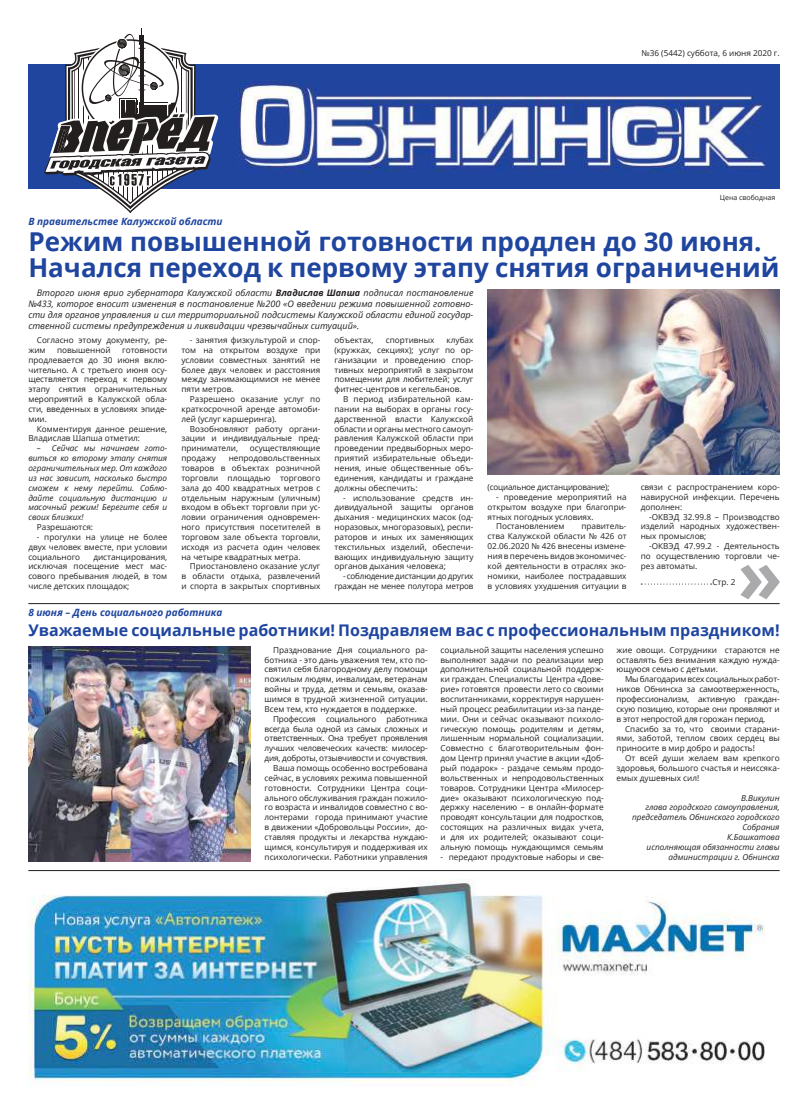
<style>
.page{position:relative;width:808px;height:1115px;background:#fff}
.page>*{position:absolute;margin:0;border:0;box-sizing:border-box;transform-origin:0 0}
.t1{font:700 26px/26px "Open Sans";color:#1f459f}
.t2{font:700 16px "Open Sans";color:#1f459f}
.t3{font:italic 700 10px "Open Sans";color:#1f459f}
.t4{font:italic 9px/10.8px "Open Sans";color:#241f1f;text-align:justify}
.t5{font:8.2px/9.8px "Open Sans";color:#241f1f;text-align:justify}
.t6{font:italic 8.2px/9.8px "Open Sans";color:#241f1f;text-align:justify}
.t7{font:8.2px/9.8px "Open Sans";letter-spacing:-.02em;color:#241f1f;text-align:right}
.t8{font:7px "Open Sans";color:#241f1f}
.s1{font-weight:700}
</style>
<div class="page">
<div style="left:28px;top:64px;width:752px;height:124px;background:#1f459f"></div>
<svg style="left:44px;top:29px;width:174px;height:184px"></svg>
<img style="left:238px;top:81px;width:528px;height:91px">
<hr style="left:28px;top:869px;width:752px;height:1px;background:#241f1f">
<svg style="left:740px;top:565px;width:40px;height:34px"></svg>
<svg style="left:641px;top:583px;width:70px;height:1px"></svg>
<img style="left:28px;top:879px;width:737px;height:207px">
<img style="left:28px;top:646px;width:223px;height:214px">
<hr style="left:28px;top:603px;width:752px;height:1px;background:#241f1f">
<img style="left:488px;top:289px;width:292px;height:185px">
<p class="t5" style="left:641px;top:48px;width:140px">№36 (5442) суббота, 6 июня 2020 г.</p>
<p class="t3" style="left:28px;top:214px;width:196px">В правительстве Калужской области</p>
<p class="t8" style="left:720px;top:193px;width:57px">Цена свободная</p>
<h1 class="t1" style="left:28px;top:227px;width:753px">Режим повышенной готовности продлен до 30 июня.<br>Начался переход к первому этапу снятия ограничений</h1>
<p class="t4" style="left:28px;top:287px;width:447px;text-indent:9px">Второго июня врио губернатора Калужской области <span class="s1">Владислав Шапша</span> подписал постановление №433, которое вносит изменения в постановление №200 «О введении режима повышенной готовно&shy;сти для органов управления и сил территориальной подсистемы Калужской области единой государ&shy;ственной системы предупреждения и ликвидации чрезвычайных ситуаций».</p>
<p class="t5" style="left:28px;top:335px;width:140px;text-indent:9px">Согласно этому документу, ре&shy;жим</p>
<p class="t5" style="left:334px;top:335px;width:140px;text-indent:112px">клубах (кружках, секциях); услуг по ор&shy;ганизации и проведению спор&shy;тивных мероприятий в закрытом помещении для любителей; услуг фитнес-центров и кегельбанов.</p>
<p class="t5" style="left:334px;top:394px;width:140px;text-indent:9px">В период избирательной кам&shy;пании на выборах в органы госу&shy;дарственной власти Калужской области и органы местного самоуп&shy;равления Калужской области при проведении предвыборных меро&shy;приятий избирательные объеди&shy;нения, иные общественные объ&shy;единения, кандидаты и граждане должны обеспечить:</p>
<p class="t5" style="left:334px;top:492px;width:140px;text-indent:9px">- использование средств ин&shy;дивидуальной защиты органов дыхания - медицинских масок (од&shy;норазовых, многоразовых), респи&shy;раторов и иных их заменяющих текстильных изделий, обеспечи&shy;вающих индивидуальную защиту органов дыхания человека;</p>
<p class="t7" style="left:334px;top:571px;width:140px">- соблюдение дистанции до других граждан не менее полутора метров</p>
<p class="t5" style="left:334px;top:335px;width:41px">объектах,</p>
<p class="t5" style="left:386px;top:335px;width:50px">спортивных</p>
<p class="t5" style="left:181px;top:335px;width:140px;text-indent:9px">- занятия физкультурой и спор&shy;том на открытом воздухе при условии совместных занятий не более двух человек и расстояния между занимающимися не менее пяти метров.</p>
<p class="t5" style="left:181px;top:394px;width:140px;text-indent:9px">Разрешено оказание услуг по краткосрочной аренде автомоби&shy;лей (услуг каршеринга).</p>
<p class="t5" style="left:181px;top:423px;width:140px;text-indent:9px">Возобновляют работу органи&shy;зации и индивидуальные пред&shy;приниматели,</p>
<p class="t5" style="left:57px;top:344px;width:55px">повышенной</p>
<p class="t5" style="left:28px;top:344px;width:140px;text-indent:94px">готовности продлевается до 30 июня вклю&shy;чительно. А с третьего июня осу&shy;ществляется переход к первому этапу снятия ограничительных мероприятий в Калужской обла&shy;сти, введенных в условиях эпиде&shy;мии.</p>
<p class="t5" style="left:28px;top:423px;width:140px;text-indent:9px">Комментируя данное решение,<br>Владислав Шапша отметил:</p>
<p class="t6" style="left:28px;top:443px;width:140px;text-indent:9px">– Сейчас мы начинаем гото&shy;виться ко второму этапу снятия ограничительных мер. От каждого из нас зависит, насколько быстро сможем к нему перейти. Соблю&shy;дайте социальную дистанцию и масочный режим! Берегите себя и своих близких!</p>
<p class="t5" style="left:37px;top:522px;width:58px">Разрешаются:</p>
<p class="t5" style="left:28px;top:531px;width:140px;text-indent:9px">- прогулки на улице не более двух человек вместе, при условии социального</p>
<p class="t5" style="left:250px;top:443px;width:72px">осуществляющие</p>
<p class="t5" style="left:181px;top:453px;width:140px;text-indent:47px">непродовольственных товаров в объектах розничной торговли площадью торгового зала до 400 квадратных метров с отдельным наружным (уличным) входом в объект торговли при ус&shy;ловии ограничения одновремен&shy;ного присутствия посетителей в торговом зале объекта торговли, исходя из расчета один человек на четыре квадратных метра.</p>
<p class="t5" style="left:181px;top:561px;width:140px;text-indent:9px">Приостановлено оказание услуг в области отдыха, развлечений и спорта в закрытых спортивных</p>
<p class="t5" style="left:181px;top:453px;width:36px">продажу</p>
<p class="t7" style="left:488px;top:481px;width:124px">(социальное дистанцирование);</p>
<p class="t5" style="left:496px;top:491px;width:132px">- проведение мероприятий на</p>
<p class="t5" style="left:488px;top:501px;width:140px">открытом воздухе при благопри-</p>
<p class="t5" style="left:488px;top:511px;width:108px">ятных погодных условиях.</p>
<p class="t5" style="left:496px;top:521px;width:70px">Постановлением</p>
<p class="t5" style="left:641px;top:481px;width:140px">связи с распространением коро&shy;навирусной инфекции. Перечень дополнен:</p>
<p class="t5" style="left:641px;top:511px;width:140px;text-indent:9px">-ОКВЭД 32.99.8 – Производство изделий народных художествен&shy;ных промыслов;</p>
<p class="t5" style="left:641px;top:541px;width:140px;text-indent:9px">-ОКВЭД 47.99.2 - Деятельность по осуществлению торговли че&shy;рез автоматы.</p>
<p class="t5" style="left:488px;top:521px;width:140px;text-indent:94px">правитель&shy;ства Калужской области № 426 от 02.06.2020 № 426 внесены измене&shy;ния в перечень видов экономичес&shy;кой деятельности в отраслях эко&shy;номики, наиболее пострадавших в условиях ухудшения ситуации в</p>
<p class="t5" style="left:28px;top:551px;width:140px;text-indent:65px">дистанцирования, исключая посещение мест мас&shy;сового пребывания людей, в том числе детских площадок;</p>
<p class="t5" style="left:712px;top:576px;width:25px">Стр. 2</p>
<p class="t3" style="left:28px;top:604px;width:196px">8 июня – День социального работника</p>
<h2 class="t2" style="left:28px;top:618px;width:753px">Уважаемые социальные работники! Поздравляем вас с профессиональным праздником!</h2>
<p class="t5" style="left:265px;top:644px;width:165px;text-indent:9px">Празднование Дня социального ра&shy;ботника - это дань уважения тем, кто по&shy;святил себя благородному делу помощи пожилым людям, инвалидам, ветеранам войны и труда, детям и семьям, оказав&shy;шимся в трудной жизненной ситуации.<br>Всем тем, кто нуждается в поддержке.</p>
<p class="t5" style="left:265px;top:713px;width:165px;text-align:right">Профессия социального работника всегда была одной из самых сложных и ответственных. Она требует проявления лучших человеческих качеств: милосер&shy;дия, доброты, отзывчивости и сочувствия.<br>Ваша помощь особенно востребована сейчас, в условиях режима повышенной готовности. Сотрудники Центра соци&shy;ального обслуживания граждан пожило&shy;го возраста и инвалидов совместно с во&shy;лонтерами города принимают участие в движении «Добровольцы России», до&shy;ставляя продукты и лекарства нуждаю&shy;щимся, консультируя и поддерживая их психологически. Работники управления</p>
<p class="t5" style="left:441px;top:644px;width:165px">социальной защиты населения успешно выполняют задачи по реализации мер дополнительной социальной поддерж&shy;ки граждан. Специалисты Центра «Дове&shy;рие» готовятся провести лето со своими воспитанниками, корректируя нарушен&shy;ный процесс реабилитации из-за панде&shy;мии. Они и сейчас оказывают психоло&shy;гическую помощь родителям и детям, лишенным нормальной социализации.<br>Совместно с благотворительным фон&shy;дом Центр принял участие в акции «Доб&shy;рый подарок» - раздаче семьям продо&shy;вольственных и непродовольственных товаров. Сотрудники Центра «Милосер&shy;дие» оказывают психологическую под&shy;держку населению – в онлайн-формате проводят консультации для подростков, состоящих на различных видах учета, и для их родителей; оказывают соци&shy;альную помощь нуждающимся семьям</p>
<p class="t5" style="left:441px;top:851px;width:165px">- передают продуктовые наборы и све-</p>
<p class="t5" style="left:616px;top:644px;width:165px">жие овощи. Сотрудники стараются не оставлять без внимания каждую нужда&shy;ющуюся семью с детьми.</p>
<p class="t5" style="left:616px;top:674px;width:165px;text-indent:9px">Мы благодарим всех социальных работ&shy;ников Обнинска за самоотверженность, профессионализм, активную граждан&shy;скую позицию, которые они проявляют и в этот непростой для горожан период.</p>
<p class="t5" style="left:616px;top:723px;width:165px;text-indent:9px">Спасибо за то, что своими старани&shy;ями, заботой, теплом своих сердец вы приносите в мир добро и радость!</p>
<p class="t5" style="left:616px;top:752px;width:165px;text-indent:9px">От всей души желаем вам крепкого здоровья, большого счастья и неиссяка&shy;емых душевных сил!</p>
<p class="t6" style="left:632px;top:792px;width:149px;text-align:right">В.Викулин<br>глава городского самоуправления, председатель Обнинского городского<br>Собрания<br>К.Башкатова<br>исполняющая обязанности главы администрации г. Обнинска</p>
</div>
